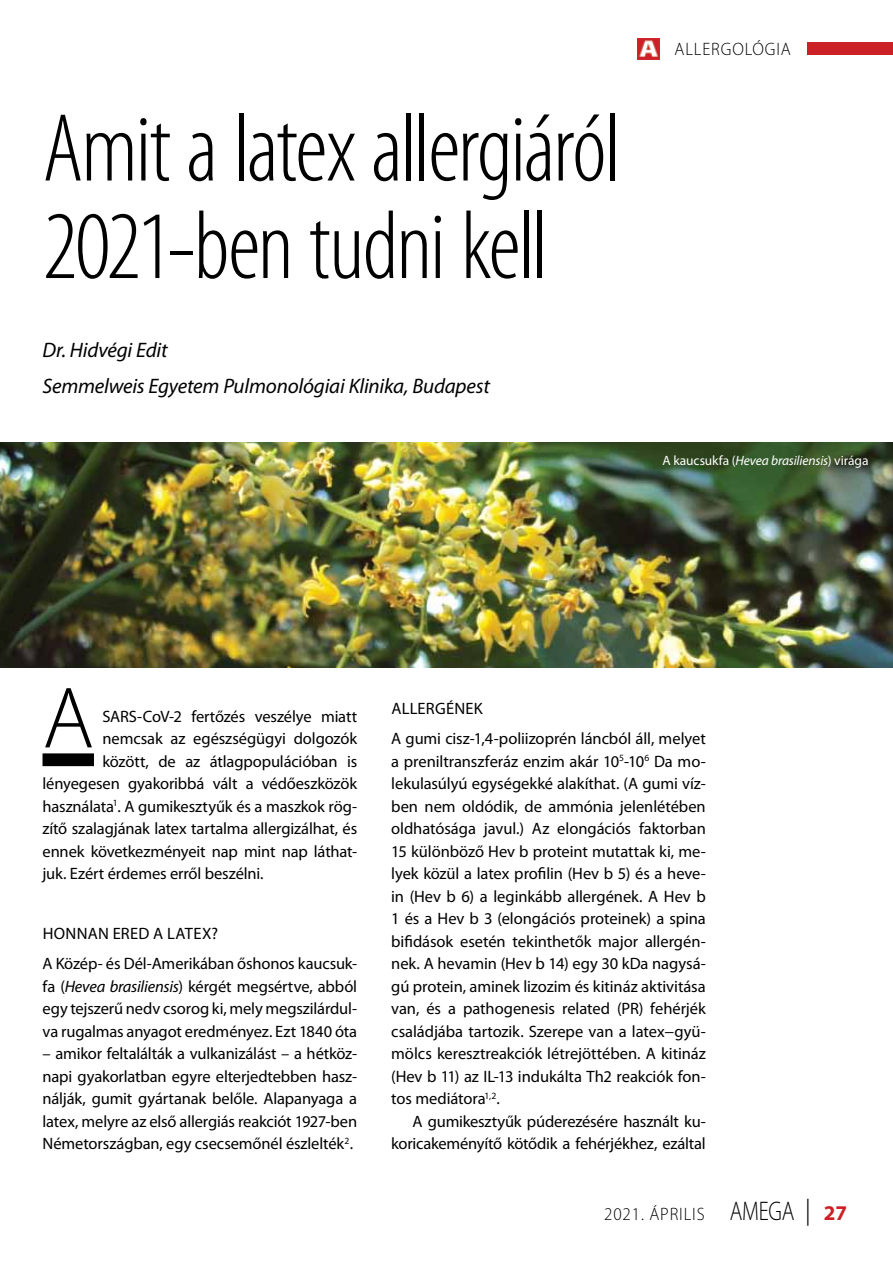
<style>
.page{position:relative;width:893px;height:1263px;background:#fff}
.page>*{position:absolute;margin:0;border:0;box-sizing:border-box;transform-origin:0 0}
.t1{font:300 condensed 97.5px/97.5px "Myriad Pro";letter-spacing:-.025em;color:#000}
.t2{font:300 87.75px "Myriad Pro";color:#000}
.t3{font:italic 21px/36px "Myriad Pro";letter-spacing:-.01em;color:#000}
.t4{font:300 18px "Myriad Pro";letter-spacing:.05em;color:#000;scale:.95 1}
.t5{font:16.5px/22.5px "Myriad Pro";letter-spacing:-.01em;color:#000;text-align:justify}
.t6{font:13.5px "Myriad Pro";color:#fff}
.s1{font-style:italic}
.s2{font-size:27px}
.s3{font-size:27px;color:#000101}
.s4{font-weight:700;font-size:21px;color:#cc2027}
</style>
<div class="page">
<div style="left:808px;top:43px;width:85px;height:12px;background:#cc2027"></div>
<img style="left:638px;top:38px;width:21px;height:22px">
<div style="left:43px;top:753px;width:51px;height:13px;background:#000"></div>
<img style="left:0;top:442px;width:893px;height:226px">
<h1 class="t1" style="left:43px;top:102px;width:580px">Amit a latex allergiáról<br>2021-ben tudni kell</h1>
<p class="t3" style="left:43px;top:331px;width:449px">Dr. Hidvégi Edit<br>Semmelweis Egyetem Pulmonológiai Klinika, Budapest</p>
<p class="t4" style="left:675px;top:39px;width:124px">ALLERGOLÓGIA</p>
<p class="t6" style="left:663px;top:452px;width:207px">A kaucsukfa (<span class="s1">Hevea brasiliensis</span>) virága</p>
<h2 class="t2" style="left:43px;top:670px;width:53px">A</h2>
<p class="t5" style="left:102px;top:705px;width:256px">SARS-CoV-2 fertőzés veszélye miatt</p>
<p class="t5" style="left:102px;top:727px;width:256px">nemcsak az egészségügyi dolgozók</p>
<p class="t5" style="left:102px;top:750px;width:256px">között, de az átlagpopulációban is</p>
<p class="t5" style="left:43px;top:772px;width:316px">lényegesen gyakoribbá vált a védőeszközök</p>
<p class="t5" style="left:43px;top:795px;width:316px">használata<sup>1</sup>. A gumikesztyűk és a maszkok rög-</p>
<p class="t5" style="left:43px;top:817px;width:316px">zítő szalagjának latex tartalma allergizálhat, és</p>
<p class="t5" style="left:43px;top:840px;width:316px">ennek következményeit nap mint nap láthat-</p>
<p class="t5" style="left:43px;top:862px;width:223px">juk. Ezért érdemes erről beszélni.</p>
<p class="t5" style="left:43px;top:918px;width:316px;line-height:30px">Honnan ered a latex?<br>A Közép- és Dél-Amerikában őshonos kaucsuk-</p>
<p class="t5" style="left:43px;top:975px;width:316px">fa (<span class="s1">Hevea brasiliensis</span>) kérgét megsértve, abból egy tejszerű nedv csorog ki, mely megszilárdul&shy;va rugalmas anyagot eredményez. Ezt 1840 óta</p>
<p class="t5" style="left:43px;top:1042px;width:316px">– amikor feltalálták a vulkanizálást – a hétköz&shy;napi gyakorlatban egyre elterjedtebben hasz&shy;nálják, gumit gyártanak belőle. Alapanyaga a latex, melyre az első allergiás reakciót 1927-ben Németországban, egy csecsemőnél észlelték<sup>2</sup>.</p>
<p class="t5" style="left:391px;top:693px;width:316px;line-height:30px">Allergének<br>A gumi cisz-1,4-poliizoprén láncból áll, melyet</p>
<p class="t5" style="left:391px;top:750px;width:316px">a preniltranszferáz enzim akár 10<sup>5</sup>-10<sup>6</sup> Da mo&shy;lekulasúlyú egységekké alakíthat. (A gumi víz&shy;ben nem oldódik, de ammónia jelenlétében oldhatósága javul.) Az elongációs faktorban 15 különböző Hev b proteint mutattak ki, me&shy;lyek közül a latex profilin (Hev b 5) és a heve&shy;in (Hev b 6) a leginkább allergének. A Hev b 1 és a Hev b 3 (elongációs proteinek) a spina bifidások esetén tekinthetők major allergén&shy;nek. A hevamin (Hev b 14) egy 30 kDa nagysá&shy;gú protein, aminek lizozim és kitináz aktivitása van, és a pathogenesis related (PR) fehérjék családjába tartozik. Szerepe van a latex−gyü&shy;mölcs keresztreakciók létrejöttében. A kitináz (Hev b 11) az IL-13 indukálta Th2 reakciók fon&shy;tos mediátora<sup>1,2</sup>.</p>
<p class="t5" style="left:391px;top:1110px;width:316px;text-align:right">A gumikesztyűk púderezésére használt ku&shy;koricakeményítő kötődik a fehérjékhez, ezáltal</p>
<p class="t4" style="left:604px;top:1204px;width:257px">2021. ÁPRILIS <span class="s2">AMEGA</span> <span class="s3">|</span> <span class="s4">27</span></p>
</div>
